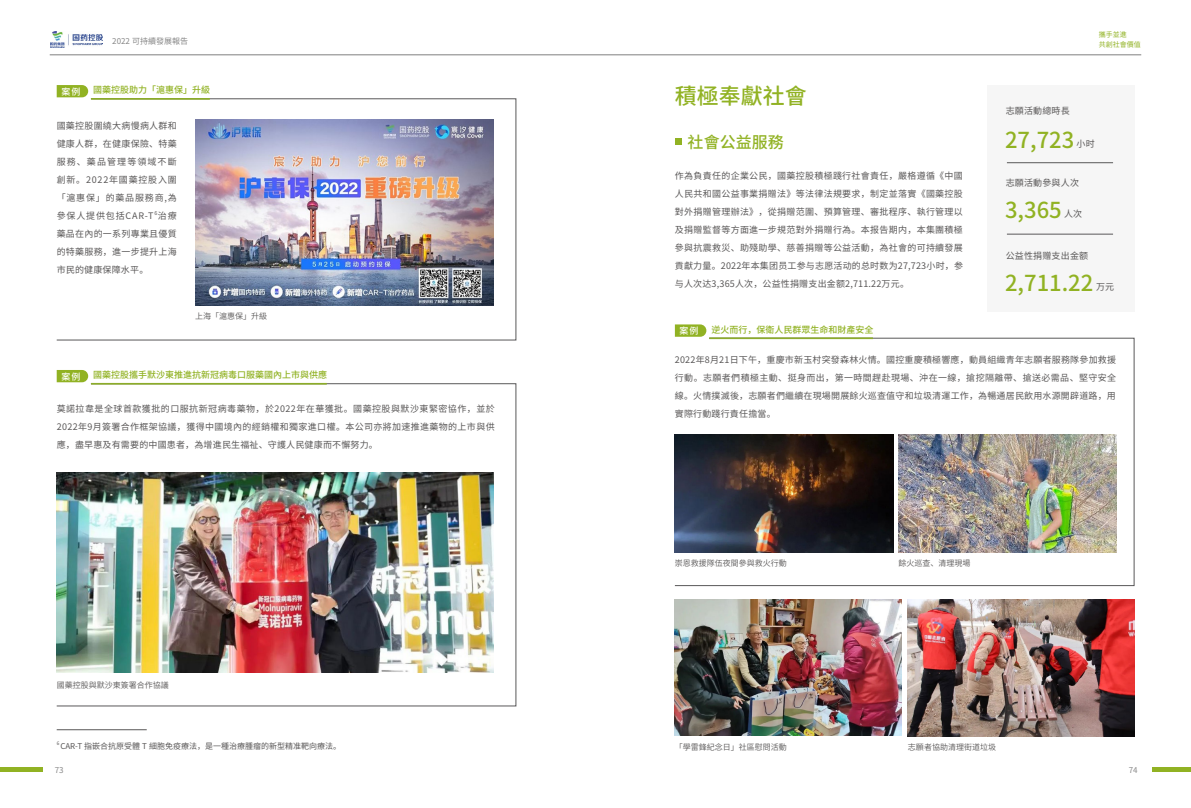
<style>
.page{position:relative;width:1191px;height:808px;background:#fff}
.page>*{position:absolute;margin:0;border:0;box-sizing:border-box;transform-origin:0 0}
.t1{font:500 22px "Source Han Sans CN";color:#91b223}
.t2{font:500 16px "Source Han Sans CN";color:#91b223}
.t3{font:9px/18px "Source Han Sans CN";letter-spacing:.02em;color:#595757;text-align:justify}
.t4{font:500 9px "Source Han Sans CN";color:#91b223}
.t5{font:500 9px "Source Han Sans CN";color:#fff}
.t6{font:8px "Source Han Sans CN";color:#595757}
.t7{font:8px "Source Han Sans CN";color:#595757}
.t8{font:8px "Source Han Sans CN";color:#878787}
.t9{font:8px "Source Han Sans CN";color:#898989}
.t10{font:7px/10px "Source Han Sans CN";color:#91b223}
.t11{font:5.2px "Source Han Sans CN";color:#595757}
.t12{font:4.7px "Source Han Sans CN";color:#595757}
</style>
<div class="page">
<hr style="left:50px;top:55px;width:1091px;height:1px;background:#808080">
<div style="left:0;top:767px;width:43px;height:5px;background:#91b223"></div>
<div style="left:1152px;top:767px;width:39px;height:5px;background:#91b223"></div>
<img style="left:50px;top:32px;width:52px;height:15px">
<div style="left:987px;top:85px;width:147px;height:227px;background:#f6f6f6"></div>
<img style="left:56px;top:98px;width:460px;height:242px">
<img style="left:56px;top:383px;width:460px;height:323px">
<svg style="left:674px;top:338px;width:460px;height:248px"></svg>
<svg style="left:57px;top:85px;width:31px;height:12px"></svg>
<svg style="left:57px;top:370px;width:31px;height:12px"></svg>
<svg style="left:675px;top:324px;width:31px;height:13px"></svg>
<hr style="left:91px;top:98px;width:119px;height:2px;background:#8cac2a">
<hr style="left:91px;top:383px;width:236px;height:2px;background:#8cac2a">
<hr style="left:709px;top:337px;width:164px;height:2px;background:#8cac2a">
<hr style="left:57px;top:729px;width:90px;height:1px;background:#595757">
<div style="left:675px;top:138px;width:6px;height:7px;background:#91b223"></div>
<img style="left:675px;top:435px;width:218px;height:118px">
<img style="left:898px;top:435px;width:218px;height:118px">
<img style="left:675px;top:599px;width:226px;height:136px">
<img style="left:908px;top:599px;width:226px;height:137px">
<hr style="left:1007px;top:163px;width:106px;height:1px;background:#595859">
<hr style="left:1007px;top:234px;width:106px;height:1px;background:#595859">
<p class="t8" style="left:112px;top:37px;width:77px">2022 可持續發展報告</p>
<p class="t5" style="left:61px;top:86px;width:21px">案例</p>
<p class="t4" style="left:93px;top:85px;width:118px">國藥控股助力「滬惠保」升級</p>
<p class="t3" style="left:57px;top:117px;width:122px">國藥控股圍繞大病慢病人群和健康人群，在健康保險、特藥服務、藥品管理等領域不斷創新。2022年國藥控股入圍「滬惠保」的藥品服務商,為參保人提供包括CAR-T</p>
<p class="t11" style="left:154px;top:210px;width:4px">6</p>
<p class="t3" style="left:57px;top:207px;width:122px;text-indent:101px">治療藥品在內的一系列專業且優質的特藥服務，進一步提升上海市民的健康保障水平。</p>
<p class="t6" style="left:195px;top:312px;width:73px">上海「滬惠保」升級</p>
<p class="t5" style="left:61px;top:371px;width:21px">案例</p>
<p class="t4" style="left:93px;top:370px;width:235px">國藥控股攜手默沙東推進抗新冠病毒口服藥國內上市與供應</p>
<p class="t3" style="left:57px;top:400px;width:439px">莫諾拉韋是全球首款獲批的口服抗新冠病毒藥物，於2022年在華獲批。國藥控股與默沙東緊密協作，並於2022年9月簽署合作框架協議，獲得中國境內的經銷權和獨家進口權。本公司亦將加速推進藥物的上市與供應，盡早惠及有需要的中國患者，為增進民生福祉、守護人民健康而不懈努力。</p>
<p class="t6" style="left:57px;top:680px;width:113px">國藥控股與默沙東簽署合作協議</p>
<p class="t12" style="left:57px;top:741px;width:4px">6</p>
<p class="t7" style="left:60px;top:742px;width:282px">CAR-T 指嵌合抗原受體 T 細胞免疫療法，是一種治療腫瘤的新型精准靶向療法。</p>
<h1 class="t1" style="left:675px;top:84px;width:133px">積極奉獻社會</h1>
<h2 class="t2" style="left:687px;top:133px;width:97px">社會公益服務</h2>
<p class="t3" style="left:675px;top:167px;width:290px">作為負責任的企業公民，國藥控股積極踐行社會責任，嚴格遵循《中國人民共和國公益事業捐贈法》等法律法規要求，制定並落實《國藥控股對外捐贈管理辦法》，從捐贈范圍、預算管理、審批程序、執行管理以及捐贈監督等方面進一步規范對外捐贈行為。本报告期内，本集團積極參與抗震救災、助殘助學、慈善捐贈等公益活動，為社會的可持續發展貢獻力量。2022年本集团员工参与志愿活动的总时数为27,723小时，参与人次达3,365人次，公益性捐赠支出金额2,711.22万元。</p>
<p class="t5" style="left:679px;top:326px;width:21px">案例</p>
<p class="t4" style="left:711px;top:324px;width:163px">逆火而行，保衛人民群眾生命和財產安全</p>
<p class="t10" style="left:1098px;top:30px;width:43px">攜手並進<br>共創社會價值</p>
<p class="t3" style="left:1005px;top:102px;width:66px">志願活動總時長</p>
<h1 class="t1" style="left:1005px;top:127px;width:71px">27,723</h1>
<p class="t3" style="left:1076px;top:135px;width:20px">小时</p>
<p class="t3" style="left:1005px;top:174px;width:75px">志願活動參與人次</p>
<h1 class="t1" style="left:1005px;top:198px;width:58px">3,365</h1>
<p class="t3" style="left:1064px;top:205px;width:20px">人次</p>
<p class="t3" style="left:1005px;top:246px;width:84px">公益性捐赠支出金额</p>
<h1 class="t1" style="left:1005px;top:270px;width:90px">2,711.22</h1>
<p class="t3" style="left:1096px;top:277px;width:20px">万元</p>
<p class="t3" style="left:675px;top:351px;width:443px">2022年8月21日下午，重慶市新玉村突發森林火情。國控重慶積極響應，動員組織青年志願者服務隊參加救援行動。志願者們積極主動、挺身而出，第一時間趕赴現場、沖在一線，搶挖隔離帶、搶送必需品、堅守安全線。火情撲滅後，志願者們繼續在現場開展餘火巡查值守和垃圾清運工作，為暢通居民飲用水源開辟道路，用實際行動踐行責任擔當。</p>
<p class="t6" style="left:675px;top:559px;width:113px">崇恩救援隊伍夜間參與救火行動</p>
<p class="t6" style="left:675px;top:743px;width:113px">「學雷鋒紀念日」社區慰問活動</p>
<p class="t6" style="left:898px;top:559px;width:73px">餘火巡查、清理現場</p>
<p class="t6" style="left:908px;top:743px;width:89px">志願者協助清理街道垃圾</p>
<p class="t9" style="left:55px;top:765px;width:10px">73</p>
<p class="t9" style="left:1128px;top:765px;width:10px">74</p>
</div>
